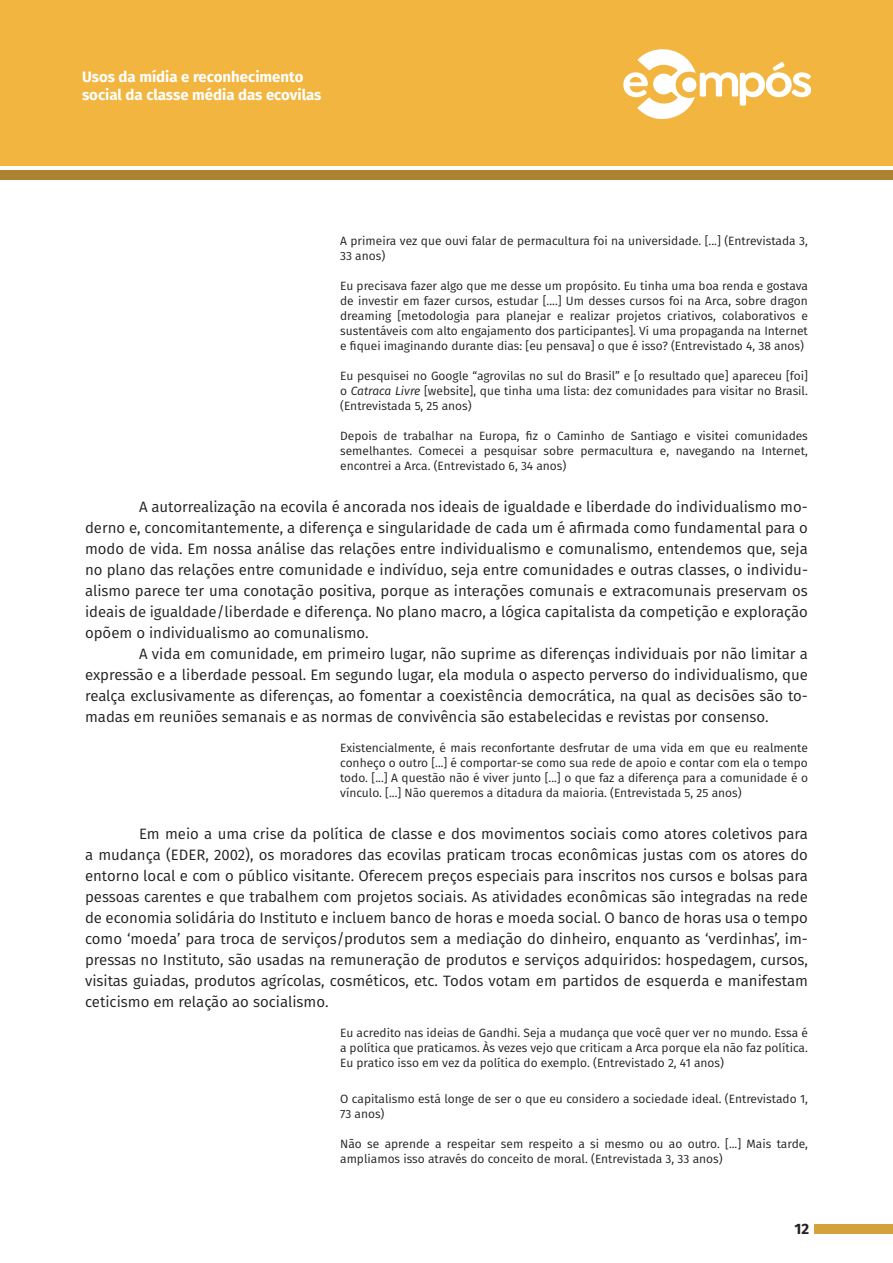
<style>
.page{position:relative;width:893px;height:1263px;background:#fff}
.page>*{position:absolute;margin:0;border:0;box-sizing:border-box;transform-origin:0 0}
.t1{font:15px/21px "Fira Sans";color:#231f20;text-align:justify}
.t2{font:700 15px/18px "Fira Sans";color:#fff}
.t3{font:700 15px "Fira Sans";color:#231f20}
.t4{font:12px/15px "Fira Sans";color:#231f20;text-align:justify}
.s1{font-style:italic}
</style>
<div class="page">
<div style="left:0;top:0;width:893px;height:166px;background:#f2b540"></div>
<div style="left:0;top:170px;width:893px;height:10px;background:#ab822f"></div>
<div style="left:814px;top:1224px;width:79px;height:9px;background:#d4a13b"></div>
<svg style="left:623px;top:49px;width:188px;height:70px"></svg>
<p class="t2" style="left:82px;top:66px;width:241px">Usos da mídia e reconhecimento social da classe média das ecovilas</p>
<p class="t4" style="left:340px;top:233px;width:469px">A primeira vez que ouvi falar de permacultura foi na universidade. [...] (Entrevistada 3,<br>33 anos)</p>
<p class="t4" style="left:340px;top:278px;width:469px">Eu precisava fazer algo que me desse um propósito. Eu tinha uma boa renda e gostava de investir em fazer cursos, estudar [....] Um desses cursos foi na Arca, sobre dragon dreaming [metodologia para planejar e realizar projetos criativos, colaborativos e sustentáveis com alto engajamento dos participantes]. Vi uma propaganda na Internet e fiquei imaginando durante dias: [eu pensava] o que é isso? (Entrevistado 4, 38 anos)</p>
<p class="t4" style="left:340px;top:368px;width:469px">Eu pesquisei no Google “agrovilas no sul do Brasil” e [o resultado que] apareceu [foi] o <span class="s1">Catraca Livre</span> [website], que tinha uma lista: dez comunidades para visitar no Brasil. (Entrevistada 5, 25 anos)</p>
<p class="t4" style="left:340px;top:428px;width:469px">Depois de trabalhar na Europa, fiz o Caminho de Santiago e visitei comunidades semelhantes. Comecei a pesquisar sobre permacultura e, navegando na Internet, encontrei a Arca. (Entrevistado 6, 34 anos)</p>
<p class="t1" style="left:85px;top:496px;width:724px;text-indent:54px">A autorrealização na ecovila é ancorada nos ideais de igualdade e liberdade do individualismo mo&shy;derno e, concomitantemente, a diferença e singularidade de cada um é afirmada como fundamental para o modo de vida. Em nossa análise das relações entre individualismo e comunalismo, entendemos que, seja no plano das relações entre comunidade e indivíduo, seja entre comunidades e outras classes, o individu&shy;alismo parece ter uma conotação positiva, porque as interações comunais e extracomunais preservam os ideais de igualdade/liberdade e diferença. No plano macro, a lógica capitalista da competição e exploração opõem o individualismo ao comunalismo.</p>
<p class="t1" style="left:85px;top:643px;width:724px;text-indent:54px">A vida em comunidade, em primeiro lugar, não suprime as diferenças individuais por não limitar a expressão e a liberdade pessoal. Em segundo lugar, ela modula o aspecto perverso do individualismo, que realça exclusivamente as diferenças, ao fomentar a coexistência democrática, na qual as decisões são to&shy;madas em reuniões semanais e as normas de convivência são estabelecidas e revistas por consenso.</p>
<p class="t4" style="left:340px;top:740px;width:469px">Existencialmente, é mais reconfortante desfrutar de uma vida em que eu realmente conheço o outro [...] é comportar-se como sua rede de apoio e contar com ela o tempo todo. [...] A questão não é viver junto [...] o que faz a diferença para a comunidade é o vínculo. [...] Não queremos a ditadura da maioria. (Entrevistada 5, 25 anos)</p>
<p class="t1" style="left:85px;top:823px;width:724px;text-indent:54px">Em meio a uma crise da política de classe e dos movimentos sociais como atores coletivos para a mudança (EDER, 2002), os moradores das ecovilas praticam trocas econômicas justas com os atores do entorno local e com o público visitante. Oferecem preços especiais para inscritos nos cursos e bolsas para pessoas carentes e que trabalhem com projetos sociais. As atividades econômicas são integradas na rede de economia solidária do Instituto e incluem banco de horas e moeda social. O banco de horas usa o tempo como ‘moeda’ para troca de serviços/produtos sem a mediação do dinheiro, enquanto as ‘verdinhas’, im&shy;pressas no Instituto, são usadas na remuneração de produtos e serviços adquiridos: hospedagem, cursos, visitas guiadas, produtos agrícolas, cosméticos, etc. Todos votam em partidos de esquerda e manifestam ceticismo em relação ao socialismo.</p>
<p class="t4" style="left:340px;top:1025px;width:469px">Eu acredito nas ideias de Gandhi. Seja a mudança que você quer ver no mundo. Essa é a política que praticamos. Às vezes vejo que criticam a Arca porque ela não faz política.<br>Eu pratico isso em vez da política do exemplo. (Entrevistado 2, 41 anos)</p>
<p class="t4" style="left:340px;top:1091px;width:469px">O capitalismo está longe de ser o que eu considero a sociedade ideal. (Entrevistado 1,<br>73 anos)</p>
<p class="t4" style="left:340px;top:1136px;width:469px">Não se aprende a respeitar sem respeito a si mesmo ou ao outro. [...] Mais tarde, ampliamos isso através do conceito de moral. (Entrevistada 3, 33 anos)</p>
<p class="t3" style="left:794px;top:1216px;width:16px">12</p>
</div>
